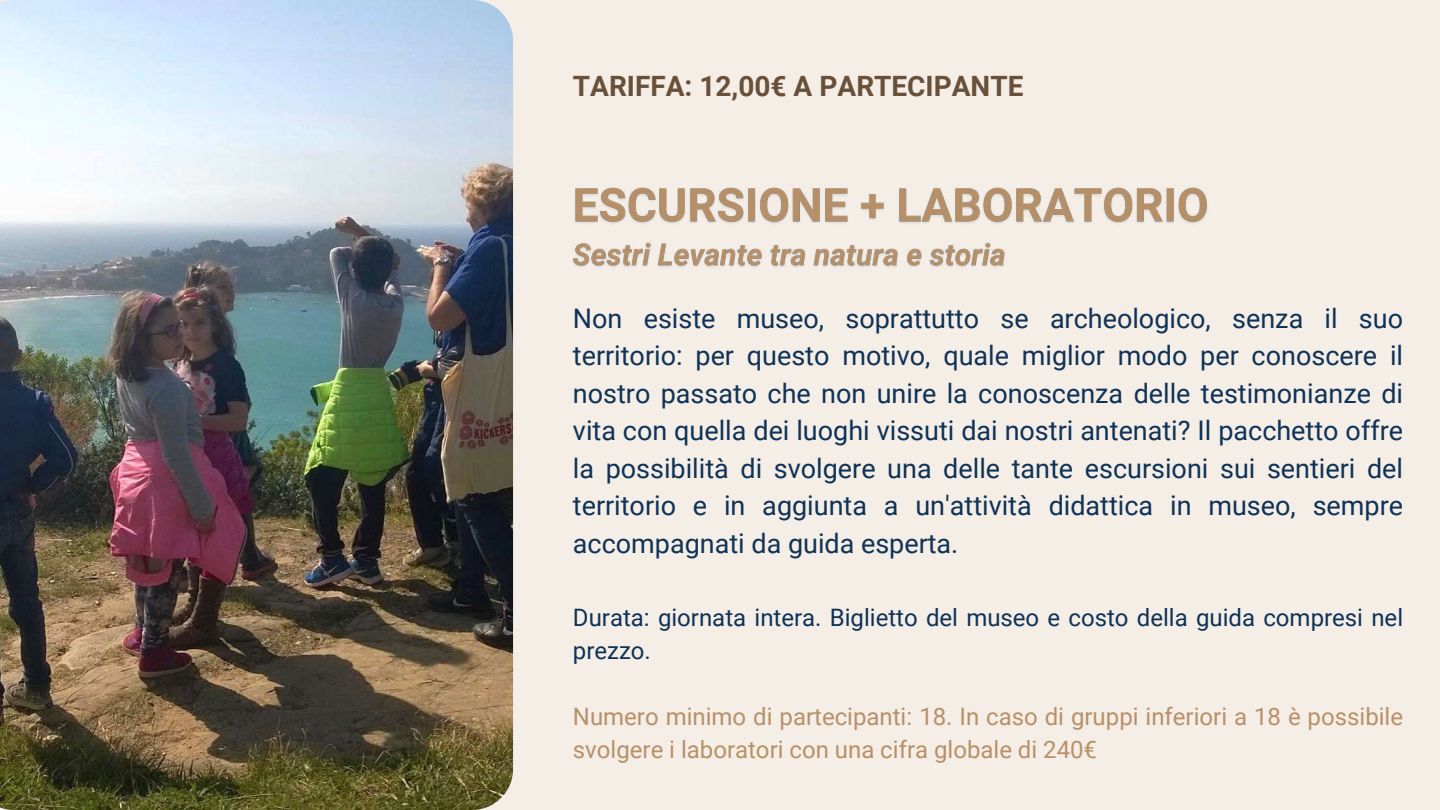
<style>
.page{position:relative;width:1440px;height:810px;background:#f4eee7}
.page>*{position:absolute;margin:0;border:0;box-sizing:border-box;transform-origin:0 0}
.t1{font:700 28px "Roboto";color:#695039}
.t2{font:27px/37.5px "Roboto";color:#0f3256;text-align:justify}
.t3{font:24px/33px "Roboto";color:#b89068}
.t4{font:24px/33px "Roboto";color:#0f3256}
</style>
<div class="page">
<img style="left:573px;top:187px;width:634px;height:80px">
<img style="left:0;top:0;width:513px;height:810px">
<p class="t1" style="left:573px;top:70px;width:452px">TARIFFA: 12,00€ A PARTECIPANTE</p>
<p class="t2" style="left:573px;top:300px;width:832px">Non esiste museo, soprattutto se archeologico, senza il suo territorio: per questo motivo, quale miglior modo per conoscere il nostro passato che non unire la conoscenza delle testimonianze di vita con quella dei luoghi vissuti dai nostri antenati? Il pacchetto offre la possibilità di svolgere una delle tante escursioni sui sentieri del territorio e in aggiunta a un'attività didattica in museo, sempre accompagnati da guida esperta.</p>
<p class="t4" style="left:573px;top:602px;width:832px">Durata: giornata intera. Biglietto del museo e costo della guida compresi nel prezzo.</p>
<p class="t3" style="left:573px;top:701px;width:832px">Numero minimo di partecipanti: 18. In caso di gruppi inferiori a 18 è possibile svolgere i laboratori con una cifra globale di 240€</p>
</div>
